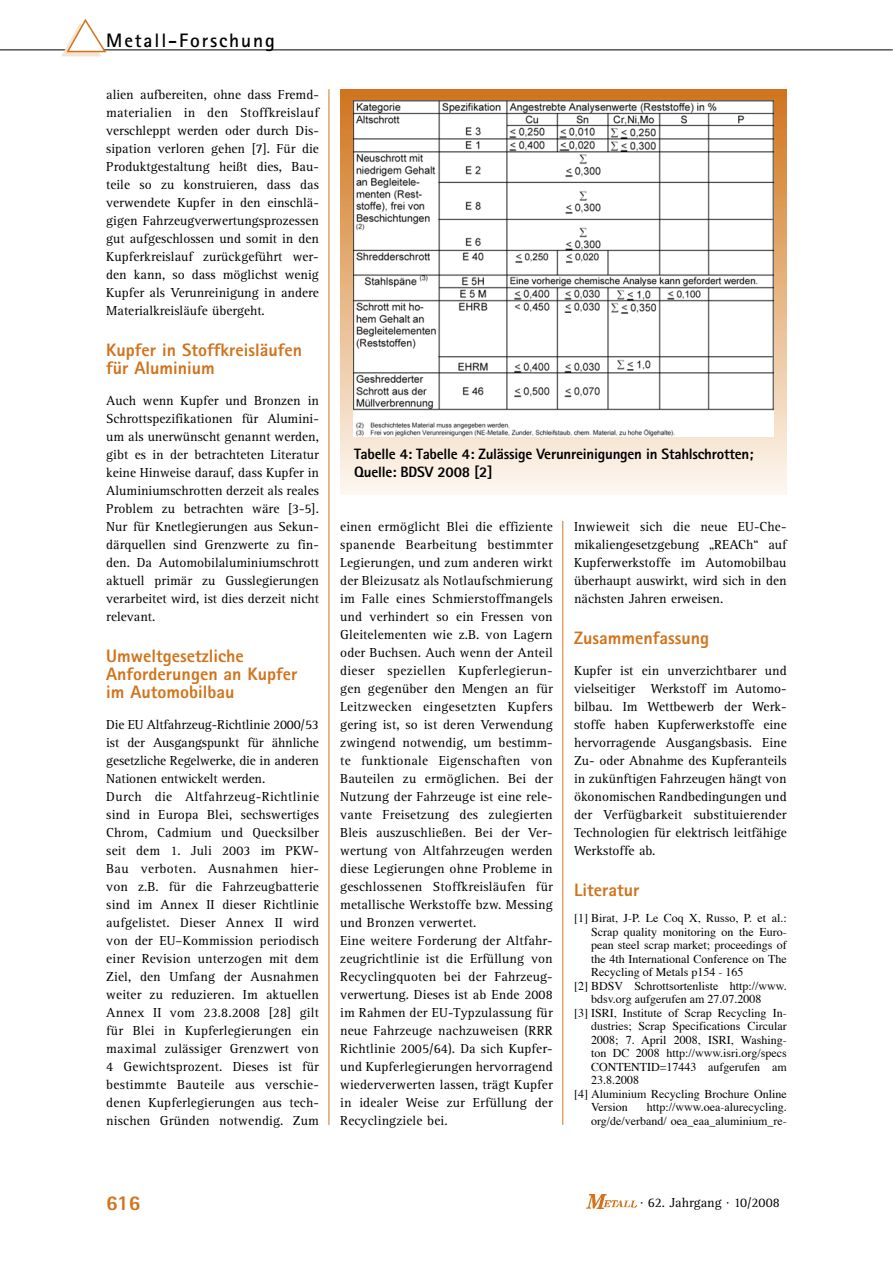
<style>
.page{position:relative;width:893px;height:1263px;background:#fff}
.page>*{position:absolute;margin:0;border:0;box-sizing:border-box;transform-origin:0 0}
.t1{font:800 21px "Rotis Sans Serif";color:#d0731b}
.t2{font:700 19.5px "Rotis Sans Serif";letter-spacing:.095em;color:#000}
.t3{font:800 18px/18px "Rotis Sans Serif";color:#d0731b}
.t4{font:800 15px/18px "Rotis Sans Serif";letter-spacing:-.015em;color:#000}
.t5{font:13.5px/18px "Rotis Serif";letter-spacing:.01em;color:#000;text-align:justify}
.t6{font:12px/13.5px "Times";color:#000;text-align:right}
</style>
<div class="page">
<hr style="left:0;top:50px;width:893px;height:1px;background:#000">
<img style="left:586px;top:1194px;width:50px;height:15px">
<svg style="left:61px;top:19px;width:47px;height:37px"></svg>
<hr style="left:328px;top:89px;width:1px;height:1036px;background:#d0731b">
<hr style="left:562px;top:521px;width:1px;height:604px;background:#d0731b">
<div style="left:340px;top:89px;width:447px;height:406px;background:linear-gradient(to bottom,#d07319,#fdf7f0)"></div>
<img style="left:353px;top:101px;width:421px;height:336px">
<h2 class="t2" style="left:106px;top:28px;width:170px">Metall-Forschung</h2>
<p class="t5" style="left:106px;top:86px;width:214px">alien aufbereiten, ohne dass Fremd&shy;materialien in den Stoffkreislauf verschleppt werden oder durch Dis&shy;sipation verloren gehen [7]. Für die Produktgestaltung heißt dies, Bau&shy;teile so zu konstruieren, dass das verwendete Kupfer in den einschlä&shy;gigen Fahrzeugverwertungsprozessen gut aufgeschlossen und somit in den Kupferkreislauf zurückgeführt wer&shy;den kann, so dass möglichst wenig Kupfer als Verunreinigung in andere Materialkreisläufe übergeht.</p>
<h3 class="t3" style="left:106px;top:341px;width:197px">Kupfer in Stoffkreisläufen für Aluminium</h3>
<p class="t5" style="left:106px;top:392px;width:214px">Auch wenn Kupfer und Bronzen in Schrottspezifikationen für Alumini&shy;um als unerwünscht genannt werden, gibt es in der betrachteten Literatur keine Hinweise darauf, dass Kupfer in Aluminiumschrotten derzeit als reales Problem zu betrachten wäre [3-5].<br>Nur für Knetlegierungen aus Sekun&shy;därquellen sind Grenzwerte zu fin&shy;den. Da Automobilaluminiumschrott aktuell primär zu Gusslegierungen verarbeitet wird, ist dies derzeit nicht relevant.</p>
<h3 class="t3" style="left:106px;top:647px;width:193px">Umweltgesetzliche<br>Anforderungen an Kupfer im Automobilbau</h3>
<p class="t5" style="left:106px;top:716px;width:214px;text-align:left">Die EU Altfahrzeug-Richtlinie 2000/53 ist der Ausgangspunkt für ähnliche gesetzliche Regelwerke, die in anderen Nationen entwickelt werden.<br>Durch die Altfahrzeug-Richtlinie sind in Europa Blei, sechswertiges Chrom, Cadmium und Quecksilber seit dem 1. Juli 2003 im PKW-Bau verboten. Ausnahmen hier&shy;von z.B. für die Fahrzeugbatterie sind im Annex II dieser Richtlinie aufgelistet. Dieser Annex II wird von der EU–Kommission periodisch einer Revision unterzogen mit dem Ziel, den Umfang der Ausnahmen weiter zu reduzieren. Im aktuellen Annex II vom 23.8.2008 [28] gilt für Blei in Kupferlegierungen ein maximal zulässiger Grenzwert von 4 Gewichtsprozent. Dieses ist für bestimmte Bauteile aus verschie&shy;denen Kupferlegierungen aus tech&shy;nischen Gründen notwendig. Zum</p>
<p class="t4" style="left:354px;top:445px;width:401px">Tabelle 4: Tabelle 4: Zulässige Verunreinigungen in Stahlschrotten;<br>Quelle: BDSV 2008 [2]</p>
<p class="t5" style="left:340px;top:518px;width:214px;text-align:left">einen ermöglicht Blei die effiziente spanende Bearbeitung bestimmter Legierungen, und zum anderen wirkt der Bleizusatz als Notlaufschmierung im Falle eines Schmierstoffmangels und verhindert so ein Fressen von Gleitelementen wie z.B. von Lagern oder Buchsen. Auch wenn der Anteil dieser speziellen Kupferlegierun&shy;gen gegenüber den Mengen an für Leitzwecken eingesetzten Kupfers gering ist, so ist deren Verwendung zwingend notwendig, um bestimm&shy;te funktionale Eigenschaften von Bauteilen zu ermöglichen. Bei der Nutzung der Fahrzeuge ist eine rele&shy;vante Freisetzung des zulegierten Bleis auszuschließen. Bei der Ver&shy;wertung von Altfahrzeugen werden diese Legierungen ohne Probleme in geschlossenen Stoffkreisläufen für metallische Werkstoffe bzw. Messing und Bronzen verwertet.<br>Eine weitere Forderung der Altfahr&shy;zeugrichtlinie ist die Erfüllung von Recyclingquoten bei der Fahrzeug&shy;verwertung. Dieses ist ab Ende 2008 im Rahmen der EU-Typzulassung für neue Fahrzeuge nachzuweisen (RRR Richtlinie 2005/64). Da sich Kupfer&shy;und Kupferlegierungen hervorragend wiederverwerten lassen, trägt Kupfer in idealer Weise zur Erfüllung der Recyclingziele bei.</p>
<p class="t5" style="left:574px;top:518px;width:214px">Inwieweit sich die neue EU-Che&shy;mikaliengesetzgebung „REACh“ auf Kupferwerkstoffe im Automobilbau überhaupt auswirkt, wird sich in den nächsten Jahren erweisen.</p>
<h3 class="t3" style="left:574px;top:629px;width:136px">Zusammenfassung</h3>
<p class="t5" style="left:574px;top:662px;width:214px">Kupfer ist ein unverzichtbarer und vielseitiger Werkstoff im Automo&shy;bilbau. Im Wettbewerb der Werk&shy;stoffe haben Kupferwerkstoffe eine hervorragende Ausgangsbasis. Eine Zu- oder Abnahme des Kupferanteils in zukünftigen Fahrzeugen hängt von ökonomischen Randbedingungen und der Verfügbarkeit substituierender Technologien für elektrisch leitfähige Werkstoffe ab.</p>
<h3 class="t3" style="left:574px;top:881px;width:67px">Literatur</h3>
<p class="t6" style="left:574px;top:910px;width:214px">[1] Birat, J-P. Le Coq X, Russo, P. et al.:</p>
<p class="t6" style="left:591px;top:924px;width:197px">Scrap quality monitoring on the Euro-</p>
<p class="t6" style="left:591px;top:937px;width:197px">pean steel scrap market; proceedings of</p>
<p class="t6" style="left:591px;top:951px;width:197px">the 4th International Conference on The</p>
<p class="t6" style="left:591px;top:964px;width:154px">Recycling of Metals p154 - 165</p>
<p class="t6" style="left:574px;top:978px;width:214px">[2] BDSV Schrottsortenliste http://www.</p>
<p class="t6" style="left:591px;top:991px;width:172px">bdsv.org aufgerufen am 27.07.2008</p>
<p class="t6" style="left:574px;top:1005px;width:214px">[3] ISRI, Institute of Scrap Recycling In-</p>
<p class="t6" style="left:591px;top:1018px;width:197px">dustries; Scrap Specifications Circular</p>
<p class="t6" style="left:591px;top:1032px;width:197px">2008; 7. April 2008, ISRI, Washing-</p>
<p class="t6" style="left:591px;top:1045px;width:197px">ton DC 2008 http://www.isri.org/specs</p>
<p class="t6" style="left:591px;top:1059px;width:197px">CONTENTID=17443 aufgerufen am</p>
<p class="t6" style="left:591px;top:1072px;width:49px">23.8.2008</p>
<p class="t6" style="left:574px;top:1086px;width:214px">[4] Aluminium Recycling Brochure Online</p>
<p class="t6" style="left:591px;top:1099px;width:38px">Version</p>
<p class="t6" style="left:591px;top:1099px;width:197px">http://www.oea-alurecycling. org/de/verband/ oea_eaa_aluminium_re-</p>
<h1 class="t1" style="left:106px;top:1190px;width:36px">616</h1>
<p class="t5" style="left:640px;top:1194px;width:141px">· 62. Jahrgang · 10/2008</p>
</div>
